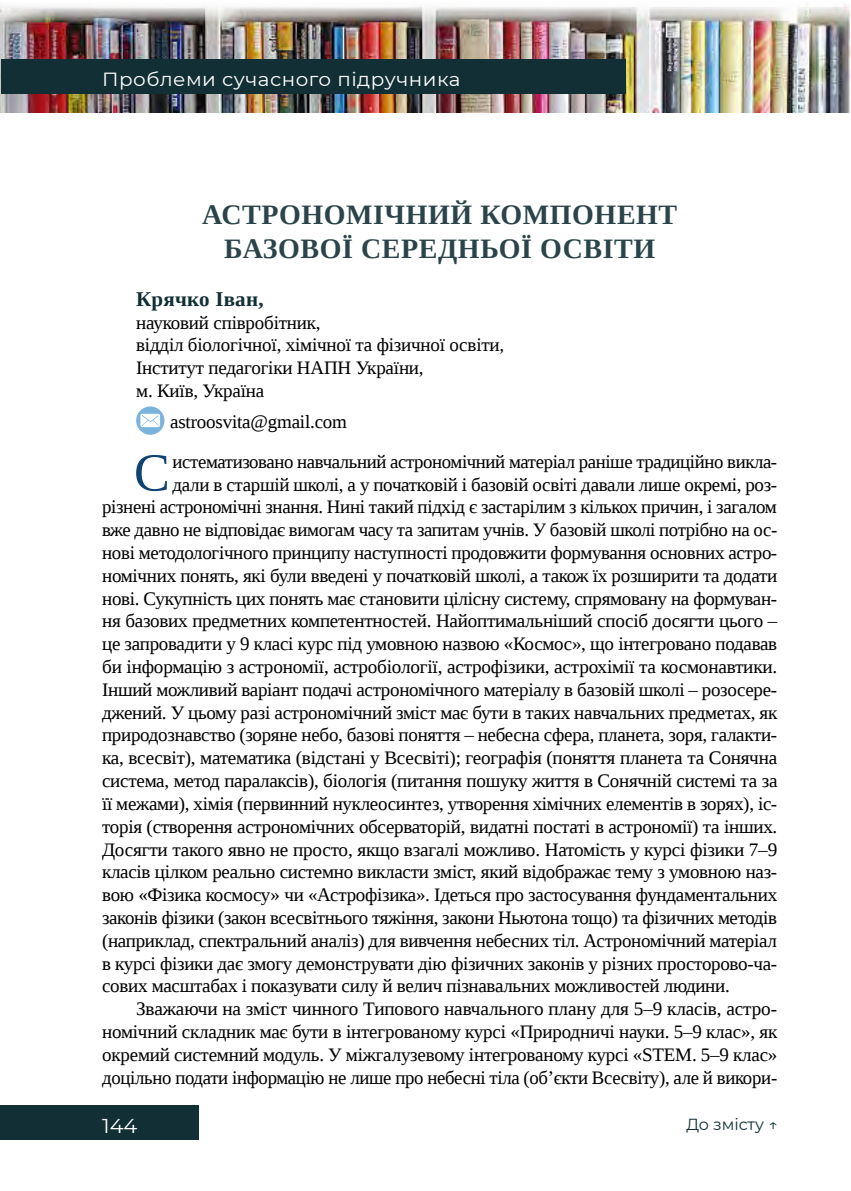
<style>
.page{position:relative;width:851px;height:1191px;background:#fff}
.page>*{position:absolute;margin:0;border:0;box-sizing:border-box;transform-origin:0 0}
.t1{font:53.8px "Liberation Serif";color:#0f4372}
.t2{font:700 28px/33.6px "Liberation Serif";letter-spacing:.02em;color:#2a4449;text-align:center}
.t3{font:700 21px "Liberation Serif";letter-spacing:.01em;color:#122f35}
.t4{font:20px "Montserrat";color:#fff;scale:1.05 1}
.t5{font:19px/22.8px "Liberation Serif";letter-spacing:-.015em;color:#000}
.t6{font:19px "Montserrat";letter-spacing:.025em;color:#fff;scale:1.05 1}
.t7{font:16px "Montserrat";color:#122f35}
</style>
<div class="page">
<img style="left:0;top:4px;width:850px;height:109px">
<div style="left:2px;top:60px;width:624px;height:34px;background:#122f35"></div>
<div style="left:0;top:1106px;width:198px;height:34px;background:#122f35"></div>
<svg style="left:136px;top:406px;width:28px;height:29px"></svg>
<p class="t6" style="left:102px;top:66px;width:343px">Проблеми сучасного підручника</p>
<h2 class="t2" style="left:202px;top:197px;width:476px">АСТРОНОМІЧНИЙ КОМПОНЕНТ<br>БАЗОВОЇ СЕРЕДНЬОЇ ОСВІТИ</h2>
<p class="t3" style="left:136px;top:284px;width:129px">Крячко Іван,</p>
<p class="t5" style="left:136px;top:311px;width:369px">науковий співробітник,<br>відділ біологічної, хімічної та фізичної освіти,<br>Інститут педагогіки НАПН України,<br>м. Київ, Україна</p>
<p class="t5" style="left:170px;top:410px;width:178px">astroosvita@gmail.com</p>
<h1 class="t1" style="left:134px;top:438px;width:37px">С</h1>
<p class="t5" style="left:172px;top:450px;width:606px">истематизовано навчальний астрономічний матеріал раніше традиційно викла-</p>
<p class="t5" style="left:172px;top:473px;width:606px">дали в старшій школі, а у початковій і базовій освіті давали лише окремі, роз-</p>
<p class="t5" style="left:102px;top:495px;width:676px">різнені астрономічні знання. Нині такий підхід є застарілим з кількох причин, і загалом</p>
<p class="t5" style="left:102px;top:518px;width:676px">вже давно не відповідає вимогам часу та запитам учнів. У базовій школі потрібно на ос-</p>
<p class="t5" style="left:102px;top:541px;width:676px">нові методологічного принципу наступності продовжити формування основних астро-</p>
<p class="t5" style="left:102px;top:564px;width:676px">номічних понять, які були введені у початковій школі, а також їх розширити та додати</p>
<p class="t5" style="left:102px;top:587px;width:676px">нові. Сукупність цих понять має становити цілісну систему, спрямовану на формуван-</p>
<p class="t5" style="left:102px;top:609px;width:676px">ня базових предметних компетентностей. Найоптимальніший спосіб досягти цього –</p>
<p class="t5" style="left:102px;top:632px;width:676px">це запровадити у 9 класі курс під умовною назвою «Космос», що інтегровано подавав</p>
<p class="t5" style="left:102px;top:655px;width:676px">би інформацію з астрономії, астробіології, астрофізики, астрохімії та космонавтики.</p>
<p class="t5" style="left:102px;top:678px;width:676px">Інший можливий варіант подачі астрономічного матеріалу в базовій школі – розосере-</p>
<p class="t5" style="left:102px;top:701px;width:676px">джений. У цьому разі астрономічний зміст має бути в таких навчальних предметах, як</p>
<p class="t5" style="left:102px;top:723px;width:676px">природознавство (зоряне небо, базові поняття – небесна сфера, планета, зоря, галакти-</p>
<p class="t5" style="left:102px;top:746px;width:676px">ка, всесвіт), математика (відстані у Всесвіті); географія (поняття планета та Сонячна</p>
<p class="t5" style="left:102px;top:769px;width:676px">система, метод паралаксів), біологія (питання пошуку життя в Сонячній системі та за</p>
<p class="t5" style="left:102px;top:792px;width:676px">її межами), хімія (первинний нуклеосинтез, утворення хімічних елементів в зорях), іс-</p>
<p class="t5" style="left:102px;top:815px;width:676px">торія (створення астрономічних обсерваторій, видатні постаті в астрономії) та інших.</p>
<p class="t5" style="left:102px;top:837px;width:676px">Досягти такого явно не просто, якщо взагалі можливо. Натомість у курсі фізики 7–9</p>
<p class="t5" style="left:102px;top:860px;width:676px">класів цілком реально системно викласти зміст, який відображає тему з умовною наз-</p>
<p class="t5" style="left:102px;top:883px;width:676px">вою «Фізика космосу» чи «Астрофізика». Ідеться про застосування фундаментальних</p>
<p class="t5" style="left:102px;top:906px;width:676px">законів фізики (закон всесвітнього тяжіння, закони Ньютона тощо) та фізичних методів</p>
<p class="t5" style="left:102px;top:929px;width:676px">(наприклад, спектральний аналіз) для вивчення небесних тіл. Астрономічний матеріал</p>
<p class="t5" style="left:102px;top:951px;width:676px">в курсі фізики дає змогу демонструвати дію фізичних законів у різних просторово-ча-</p>
<p class="t5" style="left:102px;top:974px;width:629px">сових масштабах і показувати силу й велич пізнавальних можливостей людини.</p>
<p class="t5" style="left:136px;top:997px;width:642px">Зважаючи на зміст чинного Типового навчального плану для 5–9 класів, астро-</p>
<p class="t5" style="left:102px;top:1020px;width:676px">номічний складник має бути в інтегрованому курсі «Природничі науки. 5–9 клас», як</p>
<p class="t5" style="left:102px;top:1043px;width:676px">окремий системний модуль. У міжгалузевому інтегрованому курсі «STEM. 5–9 клас»</p>
<p class="t5" style="left:102px;top:1065px;width:676px">доцільно подати інформацію не лише про небесні тіла (об’єкти Всесвіту), але й викори-</p>
<p class="t7" style="left:686px;top:1113px;width:93px">До змісту ↑</p>
<p class="t4" style="left:102px;top:1111px;width:35px">144</p>
</div>
